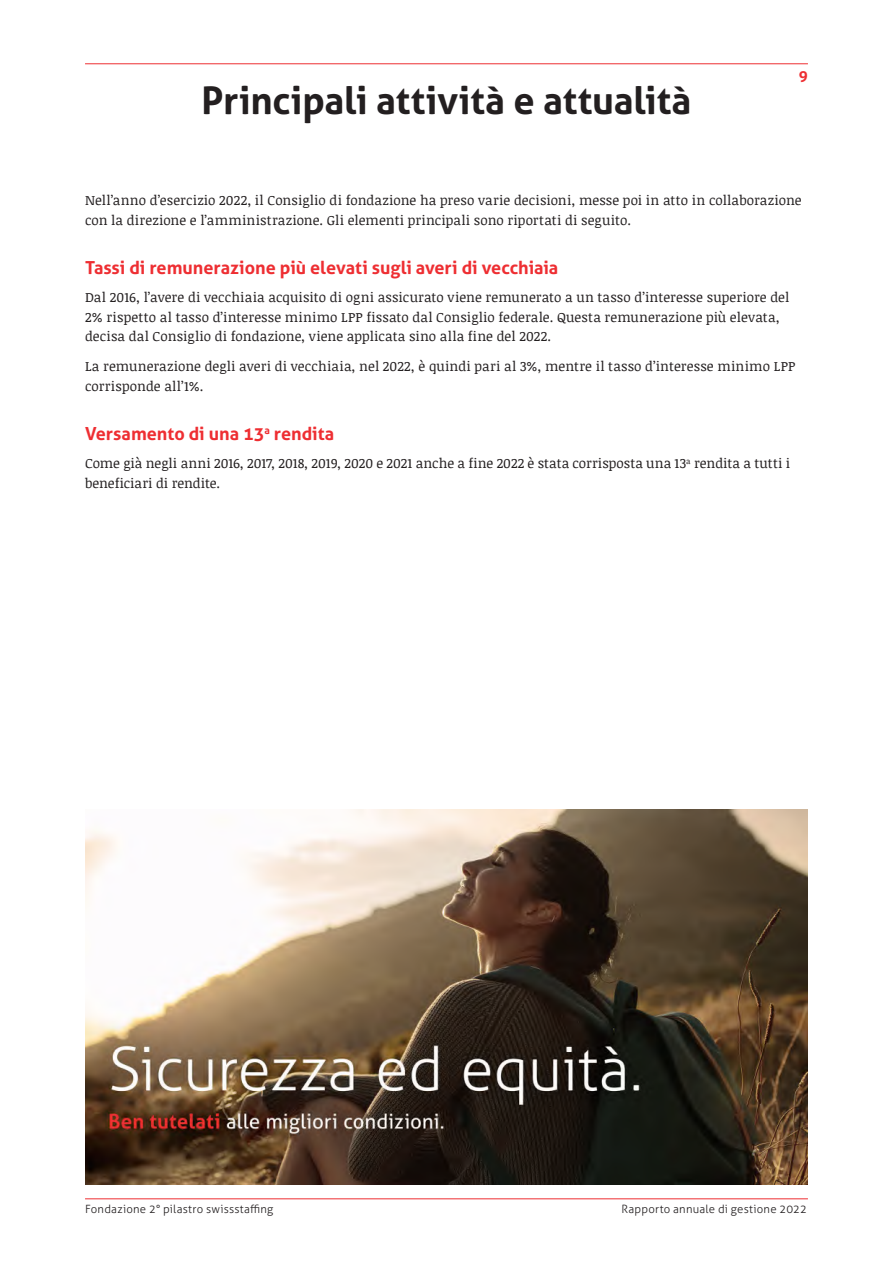
<style>
.page{position:relative;width:893px;height:1263px;background:#fff}
.page>*{position:absolute;margin:0;border:0;box-sizing:border-box;transform-origin:0 0}
.t1{font:700 37.95px "Aller";letter-spacing:-.005em;color:#231f20}
.t2{font:700 18px "Aller";color:#ee2e32}
.t3{font:700 15px "Aller";color:#ee2e32}
.t4{font:13.5px/19.5px "Noticia Text";letter-spacing:.01em;color:#231f20}
.t5{font:300 11.4px "Aller";letter-spacing:.02em;color:#231f20}
</style>
<div class="page">
<hr style="left:85px;top:1198px;width:723px;height:1px;background:#ee2e32">
<hr style="left:85px;top:63px;width:723px;height:1px;background:#ee2e32">
<img style="left:85px;top:809px;width:723px;height:376px">
<h1 class="t1" style="left:202px;top:77px;width:491px">Principali attività e attualità</h1>
<p class="t3" style="left:799px;top:66px;width:10px">9</p>
<p class="t4" style="left:85px;top:190px;width:718px">Nell’anno d’esercizio 2022, il Consiglio di fondazione ha preso varie decisioni, messe poi in atto in collaborazione con la direzione e l’amministrazione. Gli elementi principali sono riportati di seguito.</p>
<h2 class="t2" style="left:85px;top:257px;width:475px">Tassi di remunerazione più elevati sugli averi di vecchiaia</h2>
<p class="t4" style="left:85px;top:287px;width:706px">Dal 2016, l’avere di vecchiaia acquisito di ogni assicurato viene remunerato a un tasso d’interesse superiore del<br>2% rispetto al tasso d’interesse minimo LPP fissato dal Consiglio federale. Questa remunerazione più elevata, decisa dal Consiglio di fondazione, viene applicata sino alla fine del 2022.</p>
<p class="t4" style="left:85px;top:356px;width:712px">La remunerazione degli averi di vecchiaia, nel 2022, è quindi pari al 3%, mentre il tasso d’interesse minimo LPP corrisponde all’1%.</p>
<h2 class="t2" style="left:85px;top:423px;width:251px">Versamento di una 13<sup>a</sup> rendita</h2>
<p class="t4" style="left:85px;top:453px;width:706px">Come già negli anni 2016, 2017, 2018, 2019, 2020 e 2021 anche a fine 2022 è stata corrisposta una 13<sup>a</sup> rendita a tutti i beneficiari di rendite.</p>
<p class="t5" style="left:85px;top:1202px;width:190px">Fondazione 2° pilastro swissstaffing</p>
<p class="t5" style="left:621px;top:1202px;width:187px">Rapporto annuale di gestione 2022</p>
</div>
